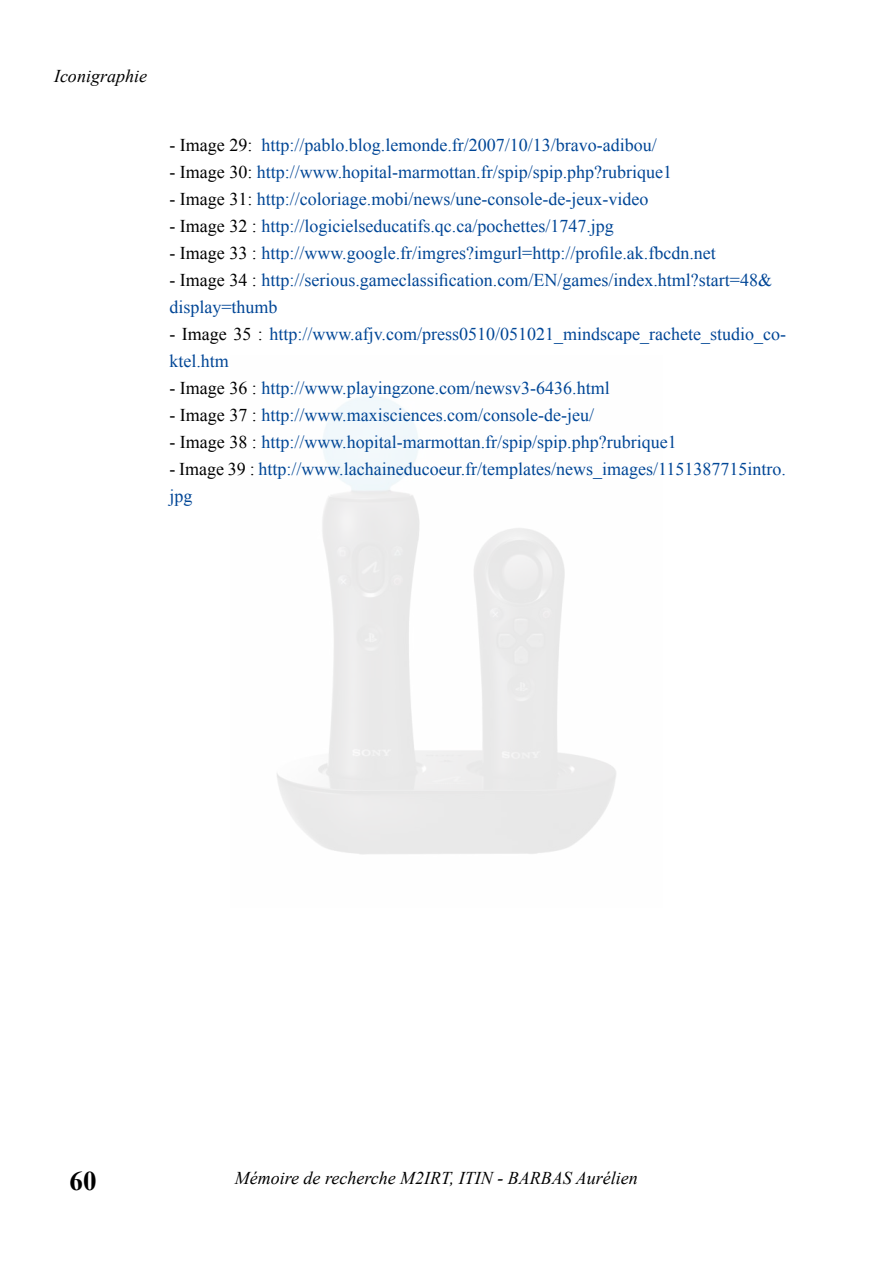
<style>
.page{position:relative;width:893px;height:1263px;background:#fff}
.page>*{position:absolute;margin:0;border:0;box-sizing:border-box;transform-origin:0 0}
.t1{font:700 27px "Times New Roman";color:#000}
.t2{font:18px/27px "Times New Roman";color:#004696}
.t3{font:italic 18px "Times New Roman";color:#000}
.s1{color:#000}
</style>
<div class="page">
<p class="t3" style="left:54px;top:63px;width:94px">Iconigraphie</p>
<p class="t2" style="left:169px;top:131px;width:489px"><span class="s1">- Image 29:</span> http://pablo.blog.lemonde.fr/2007/10/13/bravo-adibou/</p>
<p class="t2" style="left:169px;top:158px;width:504px"><span class="s1">- Image 30:</span> http://www.hopital-marmottan.fr/spip/spip.php?rubrique1</p>
<p class="t2" style="left:169px;top:185px;width:480px"><span class="s1">- Image 31:</span> http://coloriage.mobi/news/une-console-de-jeux-video</p>
<p class="t2" style="left:169px;top:212px;width:446px"><span class="s1">- Image 32 :</span> http://logicielseducatifs.qc.ca/pochettes/1747.jpg</p>
<p class="t2" style="left:169px;top:239px;width:548px"><span class="s1">- Image 33 :</span> http://www.google.fr/imgres?imgurl=http://profile.ak.fbcdn.net</p>
<p class="t2" style="left:169px;top:266px;width:604px"><span class="s1">- Image 34 :</span> http://serious.gameclassification.com/EN/games/index.html?start=48&amp; display=thumb</p>
<p class="t2" style="left:169px;top:320px;width:618px"><span class="s1">- Image 35 :</span> http://www.afjv.com/press0510/051021_mindscape_rachete_studio_co&shy;ktel.htm</p>
<p class="t2" style="left:169px;top:374px;width:442px"><span class="s1">- Image 36 :</span> http://www.playingzone.com/newsv3-6436.html</p>
<p class="t2" style="left:169px;top:401px;width:426px"><span class="s1">- Image 37 :</span> http://www.maxisciences.com/console-de-jeu/</p>
<p class="t2" style="left:169px;top:428px;width:509px"><span class="s1">- Image 38 :</span> http://www.hopital-marmottan.fr/spip/spip.php?rubrique1</p>
<p class="t2" style="left:169px;top:455px;width:618px"><span class="s1">- Image 39 :</span> http://www.lachaineducoeur.fr/templates/news_images/1151387715intro. jpg</p>
<h1 class="t1" style="left:70px;top:1162px;width:29px">60</h1>
<p class="t3" style="left:235px;top:1165px;width:405px">Mémoire de recherche M2IRT, ITIN - BARBAS Aurélien</p>
</div>
